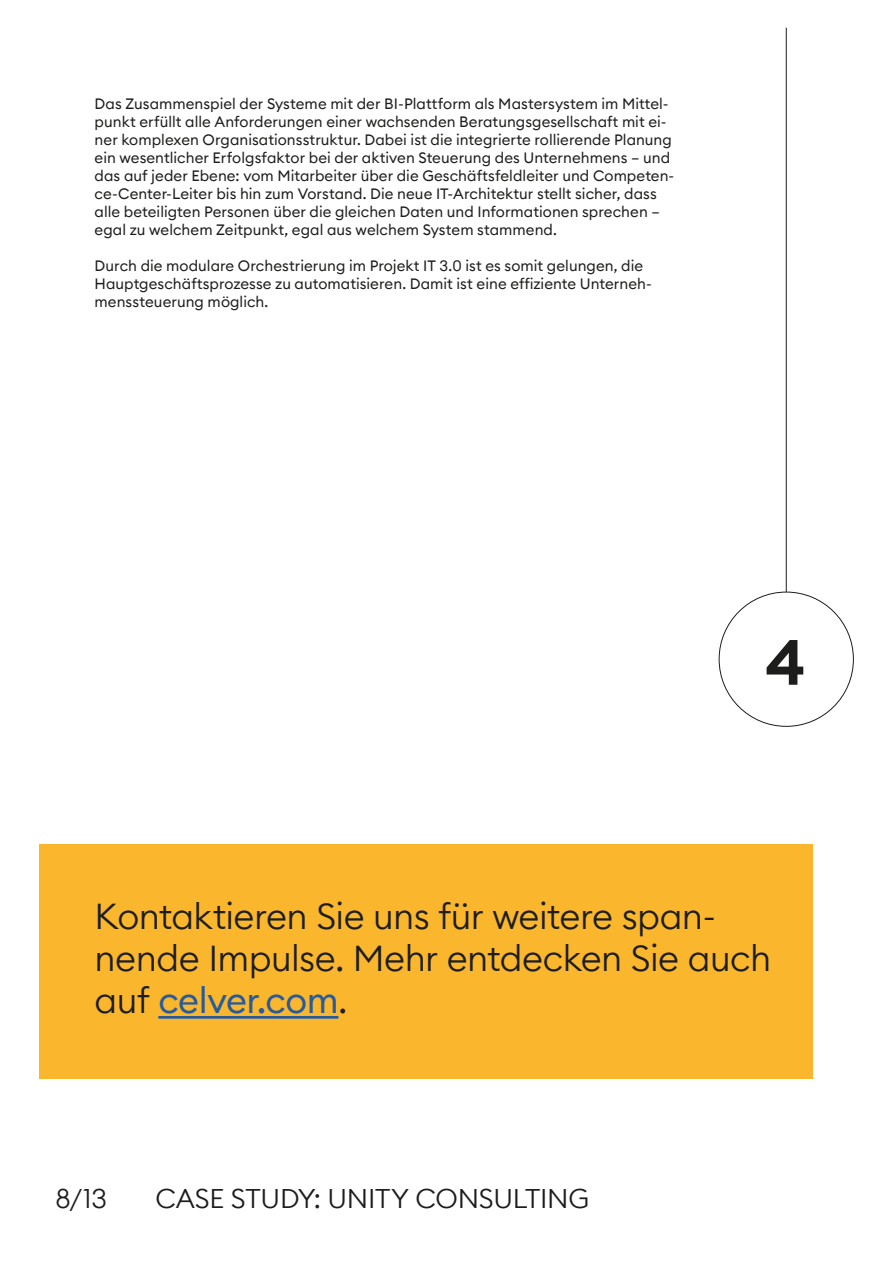
<style>
.page{position:relative;width:893px;height:1263px;background:#fff}
.page>*{position:absolute;margin:0;border:0;box-sizing:border-box;transform-origin:0 0}
.t1{font:600 63px "Euclid Circular B";color:#1d1d1b}
.t2{font:300 36px/42px "Euclid Circular B";letter-spacing:-.015em;color:#1d1d1b}
.t3{font:300 27px "Euclid Circular B";letter-spacing:-.01em;color:#1d1d1b}
.t4{font:15px/18px "Euclid Circular B";letter-spacing:.005em;color:#1d1d1b}
.s1{font-weight:400;color:#275b9c}
</style>
<div class="page">
<hr style="left:786px;top:28px;width:1px;height:631px;background:#1d1d1b">
<div style="left:719px;top:592px;width:134px;height:134px;background:#fff;border-radius:50%"></div>
<div style="left:39px;top:844px;width:774px;height:234px;background:#fab72e"></div>
<hr style="left:158px;top:1016px;width:180px;height:3px;background:#275b9c">
<p class="t4" style="left:95px;top:95px;width:581px">Das Zusammenspiel der Systeme mit der BI-Plattform als Mastersystem im Mittel&shy;punkt erfüllt alle Anforderungen einer wachsenden Beratungsgesellschaft mit ei&shy;ner komplexen Organisationsstruktur. Dabei ist die integrierte rollierende Planung ein wesentlicher Erfolgsfaktor bei der aktiven Steuerung des Unternehmens – und das auf jeder Ebene: vom Mitarbeiter über die Geschäftsfeldleiter und Competen&shy;ce-Center-Leiter bis hin zum Vorstand. Die neue IT-Architektur stellt sicher, dass alle beteiligten Personen über die gleichen Daten und Informationen sprechen – egal zu welchem Zeitpunkt, egal aus welchem System stammend.</p>
<p class="t4" style="left:95px;top:257px;width:559px">Durch die modulare Orchestrierung im Projekt IT 3.0 ist es somit gelungen, die<br>Hauptgeschäftsprozesse zu automatisieren. Damit ist eine effiziente Unterneh&shy;menssteuerung möglich.</p>
<p class="t1" style="left:765px;top:622px;width:42px">4</p>
<p class="t2" style="left:95px;top:894px;width:678px">Kontaktieren Sie uns für weitere span&shy;nende Impulse. Mehr entdecken Sie auch auf <span class="s1">celver.com</span>.</p>
<p class="t3" style="left:55px;top:1180px;width:53px">8/13</p>
<p class="t3" style="left:155px;top:1180px;width:435px">CASE STUDY: UNITY CONSULTING</p>
</div>
